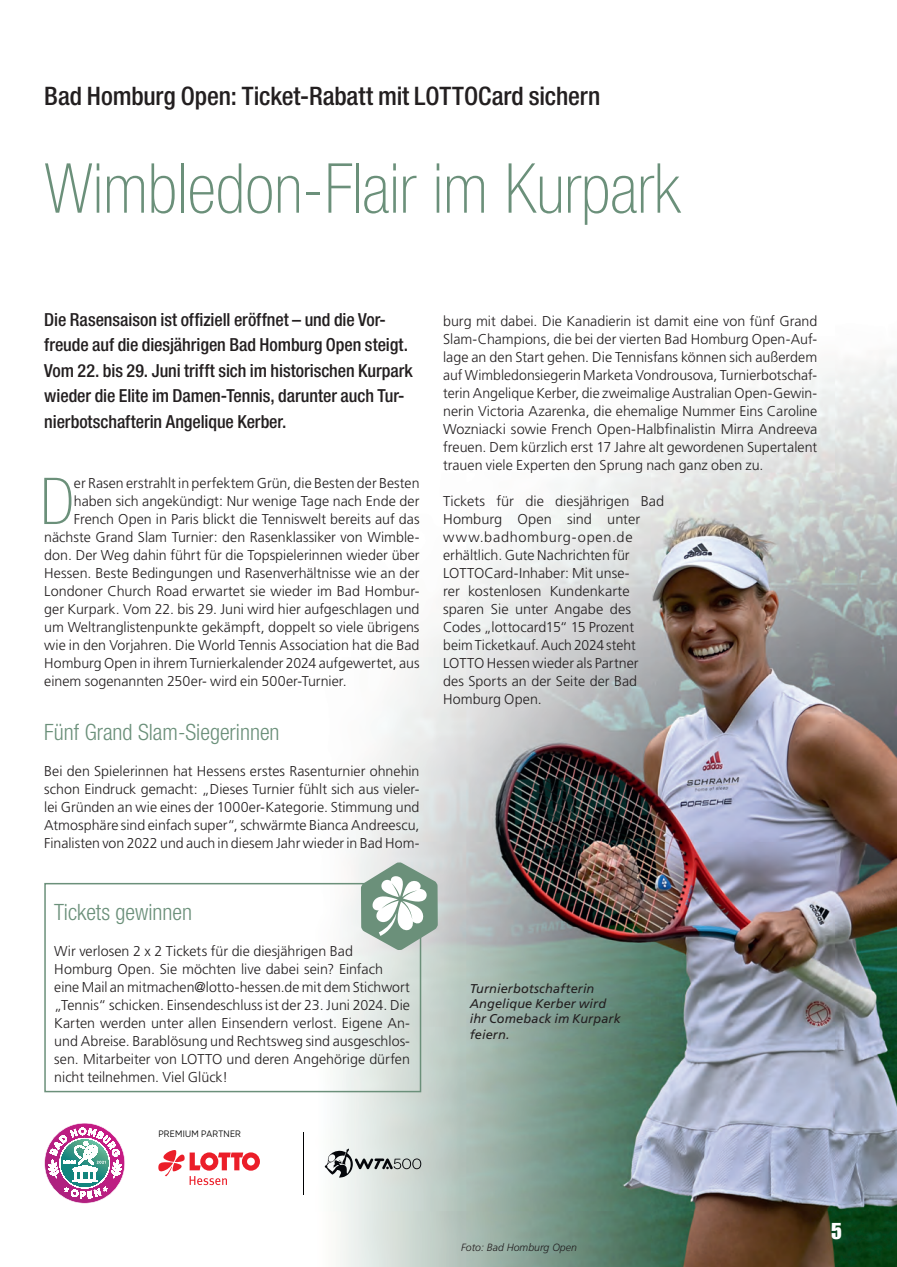
<style>
.page{position:relative;width:897px;height:1267px;background:#fff}
.page>*{position:absolute;margin:0;border:0;box-sizing:border-box;transform-origin:0 0}
.Headline_46pt__Standard{font:100 condensed 69px "Helvetica Neue LT Std";color:#6b907a}
.Fließtext__Initial{font:100 condensed 64.65px "Helvetica Neue LT Std";color:#6b907a}
.Dachzeile__Standard{font:500 condensed 25.5px "Helvetica Neue LT Std";letter-spacing:-.005em;color:#231f20}
.Zwischenüberschrift{font:300 condensed 22.5px "Helvetica Neue LT Std";color:#6b907a}
.Seitenzahl_ungerade{font:22.5px "Impact LT Std";color:#fff}
.Anlauf{font:500 condensed 18px/25.5px "Helvetica Neue LT Std";letter-spacing:-.005em;color:#231f20}
.Fließtext{font:300 14.25px/18px "Frutiger LT Std";color:#231f20;text-align:justify}
.Fließtext__Initial-2{font:300 14.25px "Frutiger LT Std";color:#231f20}
.BU{font:italic 12.75px/15.3px "Frutiger LT Std";letter-spacing:.01em;color:#231f20}
.Fotonachweis{font:italic 300 10.5px "Frutiger LT Std";color:#231f20}
.t1{font:9.3px "Gilroy";letter-spacing:.03em;color:#000001}
</style>
<div class="page">
<img style="left:282px;top:359px;width:614px;height:907px">
<div style="left:44px;top:882px;width:377px;height:210px;border:2px solid #6b907a"></div>
<svg style="left:361px;top:862px;width:76px;height:88px"></svg>
<hr style="left:303px;top:1131px;width:1px;height:63px;background:#000001">
<svg style="left:325px;top:1148px;width:96px;height:29px;background:#b2b8b6"></svg>
<svg style="left:158px;top:1150px;width:102px;height:34px"></svg>
<svg style="left:44px;top:1123px;width:81px;height:80px"></svg>
<p class="Dachzeile__Standard" style="left:44px;top:81px;width:557px">Bad Homburg Open: Ticket-Rabatt mit LOTTOCard sichern</p>
<p class="Headline_46pt__Standard" style="left:44px;top:150px;width:638px">Wimbledon-Flair im Kurpark</p>
<p class="Anlauf" style="left:44px;top:306px;width:370px">Die Rasensaison ist offiziell eröffnet – und die Vor&shy;freude auf die diesjährigen Bad Homburg Open steigt.<br>Vom 22. bis 29. Juni trifft sich im historischen Kurpark wieder die Elite im Damen-Tennis, darunter auch Tur&shy;nierbotschafterin Angelique Kerber.</p>
<p class="Fließtext__Initial" style="left:40px;top:465px;width:35px">D</p>
<p class="Fließtext__Initial-2" style="left:74px;top:475px;width:347px">er Rasen erstrahlt in perfektem Grün, die Besten der Besten</p>
<p class="Fließtext__Initial-2" style="left:74px;top:493px;width:347px">haben sich angekündigt: Nur wenige Tage nach Ende der</p>
<p class="Fließtext__Initial-2" style="left:74px;top:511px;width:347px">French Open in Paris blickt die Tenniswelt bereits auf das</p>
<p class="Fließtext__Initial-2" style="left:44px;top:529px;width:377px">nächste Grand Slam Turnier: den Rasenklassiker von Wimble-</p>
<p class="Fließtext__Initial-2" style="left:44px;top:547px;width:377px">don. Der Weg dahin führt für die Topspielerinnen wieder über</p>
<p class="Fließtext__Initial-2" style="left:44px;top:565px;width:377px">Hessen. Beste Bedingungen und Rasenverhältnisse wie an der</p>
<p class="Fließtext__Initial-2" style="left:44px;top:583px;width:377px">Londoner Church Road erwartet sie wieder im Bad Hombur-</p>
<p class="Fließtext__Initial-2" style="left:44px;top:601px;width:376px">ger Kurpark. Vom 22. bis 29. Juni wird hier aufgeschlagen und</p>
<p class="Fließtext__Initial-2" style="left:44px;top:619px;width:376px">um Weltranglistenpunkte gekämpft, doppelt so viele übrigens</p>
<p class="Fließtext__Initial-2" style="left:44px;top:637px;width:377px">wie in den Vorjahren. Die World Tennis Association hat die Bad</p>
<p class="Fließtext__Initial-2" style="left:44px;top:655px;width:376px">Homburg Open in ihrem Turnierkalender 2024 aufgewertet, aus</p>
<p class="Fließtext__Initial-2" style="left:44px;top:673px;width:304px">einem sogenannten 250er- wird ein 500er-Turnier.</p>
<p class="Zwischenüberschrift" style="left:44px;top:719px;width:237px">Fünf Grand Slam-Siegerinnen</p>
<p class="Fließtext" style="left:44px;top:762px;width:377px">Bei den Spielerinnen hat Hessens erstes Rasenturnier ohnehin schon Eindruck gemacht: „Dieses Turnier fühlt sich aus vieler&shy;lei Gründen an wie eines der 1000er-Kategorie. Stimmung und Atmosphäre sind einfach super“, schwärmte Bianca Andreescu, Finalisten von 2022 und auch in diesem Jahr wieder in Bad Hom-</p>
<p class="Zwischenüberschrift" style="left:54px;top:899px;width:139px">Tickets gewinnen</p>
<p class="Fließtext" style="left:54px;top:942px;width:357px;text-align:left">Wir verlosen 2 x 2 Tickets für die diesjährigen Bad Homburg Open. Sie möchten live dabei sein? Einfach eine Mail an mitmachen@lotto-hessen.de mit dem Stichwort „Tennis“ schicken. Einsendeschluss ist der 23. Juni 2024. Die Karten werden unter allen Einsendern verlost. Eigene An&shy;und Abreise. Barablösung und Rechtsweg sind ausgeschlos&shy;sen. Mitarbeiter von LOTTO und deren Angehörige dürfen nicht teilnehmen. Viel Glück!</p>
<p class="t1" style="left:158px;top:1127px;width:84px">PREMIUM PARTNER</p>
<p class="Fließtext" style="left:443px;top:312px;width:375px">burg mit dabei. Die Kanadierin ist damit eine von fünf Grand Slam-Champions, die bei der vierten Bad Homburg Open-Auf&shy;lage an den Start gehen. Die Tennisfans können sich außerdem auf Wimbledonsiegerin Marketa Vondrousova, Turnierbotschaf&shy;terin Angelique Kerber, die zweimalige Australian Open-Gewin&shy;nerin Victoria Azarenka, die ehemalige Nummer Eins Caroline Wozniacki sowie French Open-Halbfinalistin Mirra Andreeva freuen. Dem kürzlich erst 17 Jahre alt gewordenen Supertalent trauen viele Experten den Sprung nach ganz oben zu.</p>
<p class="Fließtext" style="left:443px;top:492px;width:222px;text-align:left">Tickets für die diesjährigen Bad<br>Homburg Open sind unter www.badhomburg-open.de erhältlich. Gute Nachrichten für<br>LOTTOCard-Inhaber: Mit unse-<br>rer kostenlosen Kundenkarte sparen Sie unter Angabe des<br>Codes „lottocard15“ 15 Prozent beim Ticketkauf. Auch 2024 steht<br>LOTTO Hessen wieder als Partner<br>des Sports an der Seite der Bad<br>Homburg Open.</p>
<p class="BU" style="left:469px;top:980px;width:152px">Turnierbotschafterin<br>Angelique Kerber wird ihr Comeback im Kurpark feiern.</p>
<p class="Fotonachweis" style="left:461px;top:1241px;width:117px">Foto: Bad Homburg Open</p>
<p class="Seitenzahl_ungerade" style="left:831px;top:1218px;width:12px">5</p>
</div>
